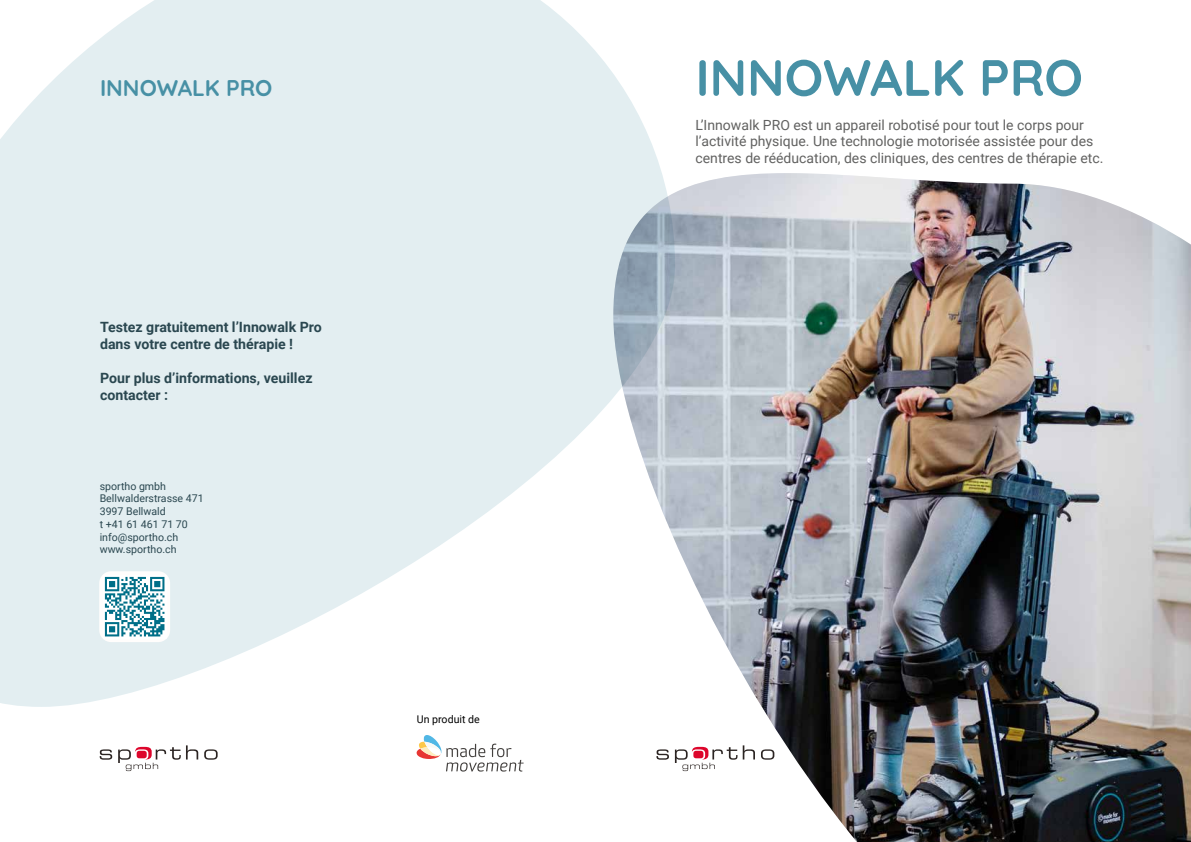
<style>
.page{position:relative;width:1191px;height:842px;background:#fff}
.page>*{position:absolute;margin:0;border:0;box-sizing:border-box;transform-origin:0 0}
.t1{font:700 51px "Quicksand";color:#4790a5}
.t2{font:700 22.7px "Quicksand";color:#4790a5}
.t3{font:700 14.1px/17px "Roboto";color:#2a4750}
.t4{font:14px/16.8px "Roboto";color:#616160}
.t5{font:10.6px/12.7px "Roboto";color:#2a4750}
.t6{font:10.6px "Roboto";color:#000}
</style>
<div class="page">
<svg style="left:0;top:0;width:662px;height:707px;fill:#e3eef1"></svg>
<img style="left:613px;top:173px;width:578px;height:669px">
<svg style="left:100px;top:749px;width:12px;height:11px"></svg>
<svg style="left:204px;top:749px;width:14px;height:11px"></svg>
<svg style="left:118px;top:745px;width:80px;height:26px"></svg>
<svg style="left:416px;top:735px;width:107px;height:37px"></svg>
<div style="left:99px;top:571px;width:71px;height:71px;background:#fffdfc;border-radius:12px"></div>
<svg style="left:104px;top:576px;width:61px;height:61px"></svg>
<svg style="left:656px;top:749px;width:13px;height:11px"></svg>
<svg style="left:761px;top:749px;width:13px;height:11px"></svg>
<svg style="left:675px;top:745px;width:80px;height:26px"></svg>
<h2 class="t2" style="left:100px;top:69px;width:174px">INNOWALK PRO</h2>
<p class="t3" style="left:100px;top:318px;width:223px">Testez gratuitement l’Innowalk Pro dans votre centre de thérapie !</p>
<p class="t3" style="left:100px;top:369px;width:214px">Pour plus d’informations, veuillez contacter :</p>
<p class="t5" style="left:100px;top:479px;width:105px">sportho gmbh<br>Bellwalderstrasse 471<br>3997 Bellwald<br>t +41 61 461 71 70 info@sportho.ch www.sportho.ch</p>
<p class="t6" style="left:417px;top:712px;width:64px">Un produit de</p>
<h1 class="t1" style="left:695px;top:36px;width:389px">INNOWALK PRO</h1>
<p class="t4" style="left:695px;top:116px;width:409px">L’Innowalk PRO est un appareil robotisé pour tout le corps pour l’activité physique. Une technologie motorisée assistée pour des centres de rééducation, des cliniques, des centres de thérapie etc.</p>
</div>
